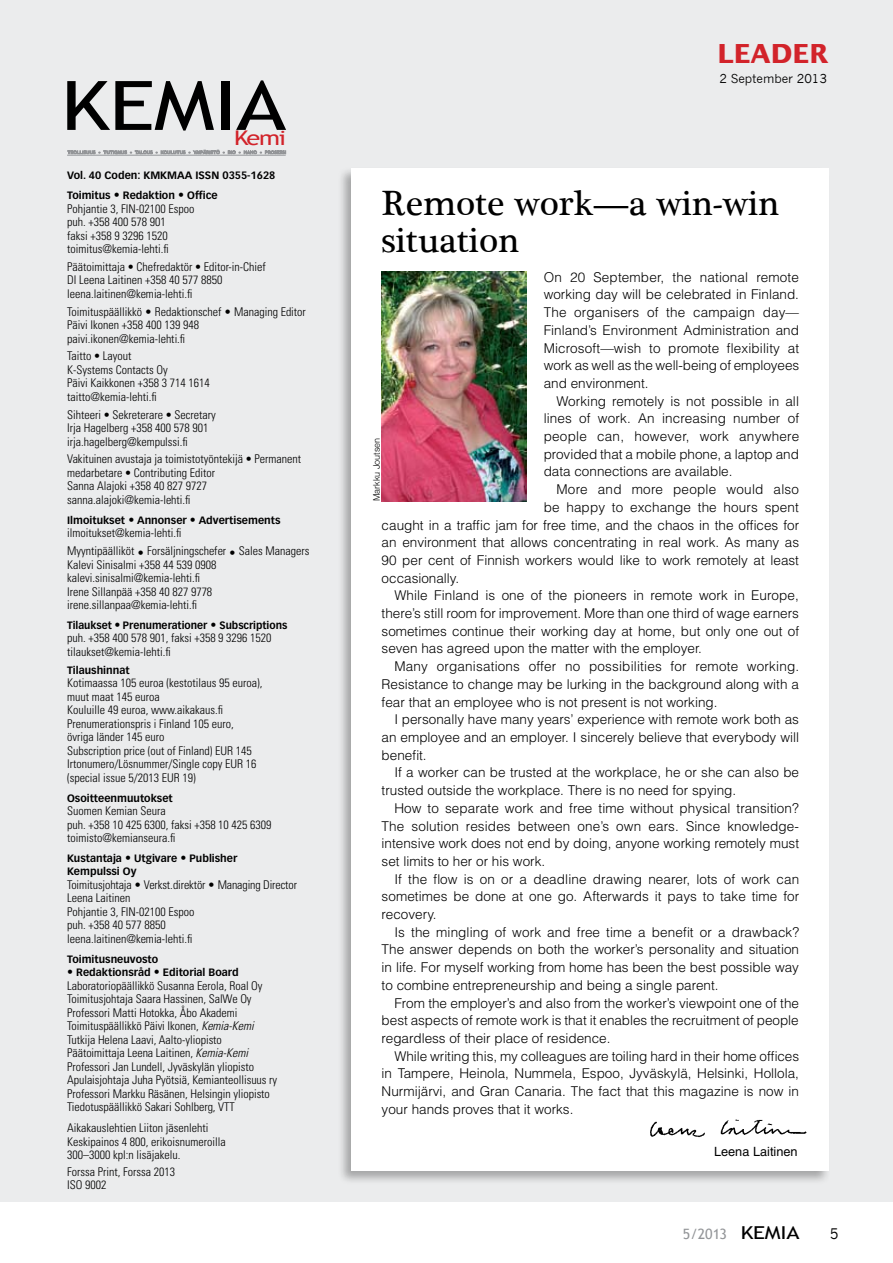
<style>
.page{position:relative;width:893px;height:1263px;background:#fff}
.page>*{position:absolute;margin:0;border:0;box-sizing:border-box;transform-origin:0 0}
.t1{font:68.25px "Trebuchet MS";letter-spacing:-.01em;color:#000;scale:1.25 1}
.t2{font:36px/37.5px "Plantagenet Cherokee";color:#000}
.t3{font:700 26.25px "Lucida Sans";color:#d2232a}
.t4{font:20.25px "Trebuchet MS";color:#d2232a;scale:1.25 1}
.t5{font:14.25px "Trebuchet MS";color:#939598}
.t6{font:14.25px "News Gothic";color:#000}
.t7{font:300 13.5px/17.7px "Helvetica";color:#000;text-align:justify}
.t8{font:300 13.5px "Helvetica";letter-spacing:.02em;color:#000}
.t9{font:12.75px "Helvetica";color:#000}
.t10{font:300 condensed 12px/13.5px "Univers";color:#000}
.t11{font:12px "News Gothic";color:#000}
.t12{font:700 10.5px/20px "Vectora LH";color:#000}
.t13{font:300 9px "Helvetica";color:#000}
.s1{font-size:12px}
.s2{font-family:"Vectora LH";font-weight:700;font-stretch:normal}
.s3{font-style:italic}
.s4{font-size:17.85px;color:#000}
</style>
<div class="page">
<div style="left:0;top:0;width:893px;height:1201px;background:#ebeced"></div>
<hr style="left:67px;top:155px;width:219px;height:1px;background:#939598">
<svg style="left:67px;top:150px;width:219px;height:4px"></svg>
<div style="left:337px;top:167px;width:494px;height:1019px;background:#000;opacity:.3"></div>
<div style="left:351px;top:169px;width:478px;height:1002px;background:#fff"></div>
<img style="left:382px;top:271px;width:145px;height:230px">
<img style="left:650px;top:1119px;width:157px;height:19px">
<h1 class="t1" style="left:61px;top:66px;width:182px">KEMIA</h1>
<h3 class="t4" style="left:234px;top:126px;width:43px">Kemi</h3>
<p class="t12" style="left:67px;top:166px;width:210px">Vol. 40 Coden: KMKMAA ISSN 0355-1628<br>Toimitus <span class="s1">•</span> Redaktion <span class="s1">•</span> Office</p>
<p class="t10" style="left:67px;top:202px;width:129px">Pohjantie 3, FIN-02100 Espoo puh. +358 400 578 901<br>faksi +358 9 3296 1520 toimitus@kemia-lehti.fi</p>
<p class="t10" style="left:67px;top:260px;width:200px">Päätoimittaja <span class="s2">•</span> Chefredaktör <span class="s2">•</span> Editor-in-Chief<br>DI Leena Laitinen +358 40 577 8850 leena.laitinen@kemia-lehti.fi</p>
<p class="t10" style="left:67px;top:305px;width:240px">Toimituspäällikkö • Redaktionschef • Managing Editor<br>Päivi Ikonen +358 400 139 948 paivi.ikonen@kemia-lehti.fi</p>
<p class="t10" style="left:67px;top:349px;width:144px">Taitto <span class="s2">•</span> Layout<br>K-Systems Contacts Oy<br>Päivi Kaikkonen +358 3 714 1614 taitto@kemia-lehti.fi</p>
<p class="t10" style="left:67px;top:408px;width:150px">Sihteeri <span class="s2">•</span> Sekreterare <span class="s2">•</span> Secretary<br>Irja Hagelberg +358 400 578 901 irja.hagelberg@kempulssi.fi</p>
<p class="t10" style="left:67px;top:452px;width:236px">Vakituinen avustaja ja toimistotyöntekijä <span class="s2">•</span> Permanent medarbetare <span class="s2">•</span> Contributing Editor<br>Sanna Alajoki +358 40 827 9727 sanna.alajoki@kemia-lehti.fi</p>
<p class="t12" style="left:67px;top:510px;width:215px">Ilmoitukset <span class="s1">•</span> Annonser <span class="s1">•</span> Advertisements</p>
<p class="t10" style="left:67px;top:524px;width:244px;line-height:17.7px">ilmoitukset@kemia-lehti.fi<br>Myyntipäälliköt • Forsäljningschefer • Sales Managers</p>
<p class="t10" style="left:67px;top:558px;width:151px">Kalevi Sinisalmi +358 44 539 0908 kalevi.sinisalmi@kemia-lehti.fi Irene Sillanpää +358 40 827 9778 irene.sillanpaa@kemia-lehti.fi</p>
<p class="t12" style="left:67px;top:615px;width:222px">Tilaukset <span class="s1">•</span> Prenumerationer <span class="s1">•</span> Subscriptions</p>
<p class="t10" style="left:67px;top:631px;width:206px">puh. +358 400 578 901, faksi +358 9 3296 1520 tilaukset@kemia-lehti.fi</p>
<p class="t12" style="left:67px;top:660px;width:64px">Tilaushinnat</p>
<p class="t10" style="left:67px;top:676px;width:197px">Kotimaassa 105 euroa (kestotilaus 95 euroa), muut maat 145 euroa<br>Kouluille 49 euroa, www.aikakaus.fi Prenumerationspris i Finland 105 euro, övriga länder 145 euro<br>Subscription price (out of Finland) EUR 145<br>Irtonumero/Lösnummer/Single copy EUR 16 (special issue 5/2013 EUR 19)</p>
<p class="t12" style="left:67px;top:788px;width:107px">Osoitteenmuutokset</p>
<p class="t10" style="left:67px;top:804px;width:206px">Suomen Kemian Seura<br>puh. +358 10 425 6300, faksi +358 10 425 6309 toimisto@kemianseura.fi</p>
<p class="t12" style="left:67px;top:851px;width:172px;line-height:13.5px">Kustantaja <span class="s1">•</span> Utgivare <span class="s1">•</span> Publisher<br>Kempulssi Oy</p>
<p class="t10" style="left:67px;top:878px;width:231px">Toimitusjohtaja • Verkst.direktör • Managing Director<br>Leena Laitinen<br>Pohjantie 3, FIN-02100 Espoo<br>puh. +358 40 577 8850<br>leena.laitinen@kemia-lehti.fi</p>
<p class="t12" style="left:67px;top:949px;width:93px">Toimitusneuvosto</p>
<p class="t12" style="left:67px;top:963px;width:173px"><span class="s1">•</span> Redaktionsråd <span class="s1">•</span> Editorial Board</p>
<p class="t10" style="left:67px;top:979px;width:212px">Laboratoriopäällikkö Susanna Eerola, Roal Oy Toimitusjohtaja Saara Hassinen, SalWe Oy Professori Matti Hotokka, Åbo Akademi Toimituspäällikkö Päivi Ikonen, <span class="s3">Kemia-Kemi </span>Tutkija Helena Laavi, Aalto-yliopisto Päätoimittaja Leena Laitinen, <span class="s3">Kemia-Kemi </span>Professori Jan Lundell, Jyväskylän yliopisto Apulaisjohtaja Juha Pyötsiä, Kemianteollisuus ry Professori Markku Räsänen, Helsingin yliopisto Tiedotuspäällikkö Sakari Sohlberg, VTT</p>
<p class="t10" style="left:67px;top:1121px;width:160px">Aikakauslehtien Liiton jäsenlehti<br>Keskipainos 4 800, erikoisnumeroilla<br>300–3000 kpl:n lisäjakelu.</p>
<p class="t10" style="left:67px;top:1165px;width:109px">Forssa Print, Forssa 2013<br>ISO 9002</p>
<h3 class="t3" style="left:717px;top:38px;width:113px">LEADER</h3>
<p class="t11" style="left:720px;top:72px;width:109px">2 September 2013</p>
<h2 class="t2" style="left:382px;top:185px;width:399px">Remote work—a win-win situation</h2>
<p class="t7" style="left:544px;top:268px;width:257px">On 20 September, the national remote working day will be celebrated in Finland.<br>The organisers of the campaign day— Finland’s Environment Administration and Microsoft—wish to promote flexibility at work as well as the well-being of employees and environment.</p>
<p class="t7" style="left:544px;top:392px;width:257px;text-indent:13px">Working remotely is not possible in all lines of work. An increasing number of people can, however, work anywhere provided that a mobile phone, a laptop and data connections are available.</p>
<p class="t8" style="left:556px;top:481px;width:244px">More and more people would also</p>
<p class="t7" style="left:544px;top:498px;width:257px">be happy to exchange the hours spent</p>
<p class="t7" style="left:382px;top:516px;width:419px">caught in a traffic jam for free time, and the chaos in the offices for</p>
<p class="t7" style="left:382px;top:533px;width:419px">an environment that allows concentrating in real work. As many as</p>
<p class="t7" style="left:382px;top:551px;width:419px">90 per cent of Finnish workers would like to work remotely at least</p>
<p class="t7" style="left:382px;top:569px;width:79px">occasionally.</p>
<p class="t7" style="left:394px;top:587px;width:406px">While Finland is one of the pioneers in remote work in Europe,</p>
<p class="t7" style="left:382px;top:604px;width:419px">there’s still room for improvement. More than one third of wage earners</p>
<p class="t7" style="left:382px;top:622px;width:419px">sometimes continue their working day at home, but only one out of</p>
<p class="t7" style="left:382px;top:640px;width:322px">seven has agreed upon the matter with the employer.</p>
<p class="t7" style="left:394px;top:657px;width:406px">Many organisations offer no possibilities for remote working.</p>
<p class="t7" style="left:382px;top:675px;width:419px">Resistance to change may be lurking in the background along with a</p>
<p class="t7" style="left:382px;top:693px;width:337px">fear that an employee who is not present is not working.</p>
<p class="t7" style="left:394px;top:710px;width:406px">I personally have many years’ experience with remote work both as</p>
<p class="t7" style="left:382px;top:728px;width:419px">an employee and an employer. I sincerely believe that everybody will</p>
<p class="t7" style="left:382px;top:746px;width:47px">benefit.</p>
<p class="t7" style="left:394px;top:764px;width:406px">If a worker can be trusted at the workplace, he or she can also be</p>
<p class="t7" style="left:382px;top:781px;width:356px">trusted outside the workplace. There is no need for spying.</p>
<p class="t7" style="left:394px;top:799px;width:406px">How to separate work and free time without physical transition?</p>
<p class="t7" style="left:382px;top:817px;width:419px">The solution resides between one’s own ears. Since knowledge-</p>
<p class="t7" style="left:382px;top:834px;width:419px">intensive work does not end by doing, anyone working remotely must</p>
<p class="t7" style="left:382px;top:852px;width:165px">set limits to her or his work.</p>
<p class="t7" style="left:394px;top:870px;width:406px">If the flow is on or a deadline drawing nearer, lots of work can</p>
<p class="t7" style="left:382px;top:887px;width:419px">sometimes be done at one go. Afterwards it pays to take time for</p>
<p class="t7" style="left:382px;top:905px;width:57px">recovery.</p>
<p class="t7" style="left:394px;top:923px;width:406px">Is the mingling of work and free time a benefit or a drawback?</p>
<p class="t7" style="left:382px;top:941px;width:419px">The answer depends on both the worker’s personality and situation</p>
<p class="t7" style="left:382px;top:958px;width:419px">in life. For myself working from home has been the best possible way</p>
<p class="t7" style="left:382px;top:976px;width:338px">to combine entrepreneurship and being a single parent.</p>
<p class="t7" style="left:394px;top:994px;width:406px">From the employer’s and also from the worker’s viewpoint one of the</p>
<p class="t7" style="left:382px;top:1011px;width:419px">best aspects of remote work is that it enables the recruitment of people</p>
<p class="t7" style="left:382px;top:1029px;width:230px">regardless of their place of residence.</p>
<p class="t7" style="left:394px;top:1047px;width:406px">While writing this, my colleagues are toiling hard in their home offices</p>
<p class="t7" style="left:382px;top:1064px;width:419px">in Tampere, Heinola, Nummela, Espoo, Jyväskylä, Helsinki, Hollola,</p>
<p class="t7" style="left:382px;top:1082px;width:419px">Nurmijärvi, and Gran Canaria. The fact that this magazine is now in</p>
<p class="t7" style="left:382px;top:1100px;width:193px">your hands proves that it works.</p>
<p class="t13" style="left:371px;top:501px;width:65px;rotate:-90deg">Markku Joutsen</p>
<p class="t9" style="left:714px;top:1144px;width:85px">Leena Laitinen</p>
<p class="t5" style="left:683px;top:1226px;width:118px">5/2013 <span class="s4">KEMIA</span></p>
<p class="t6" style="left:830px;top:1226px;width:10px">5</p>
</div>
